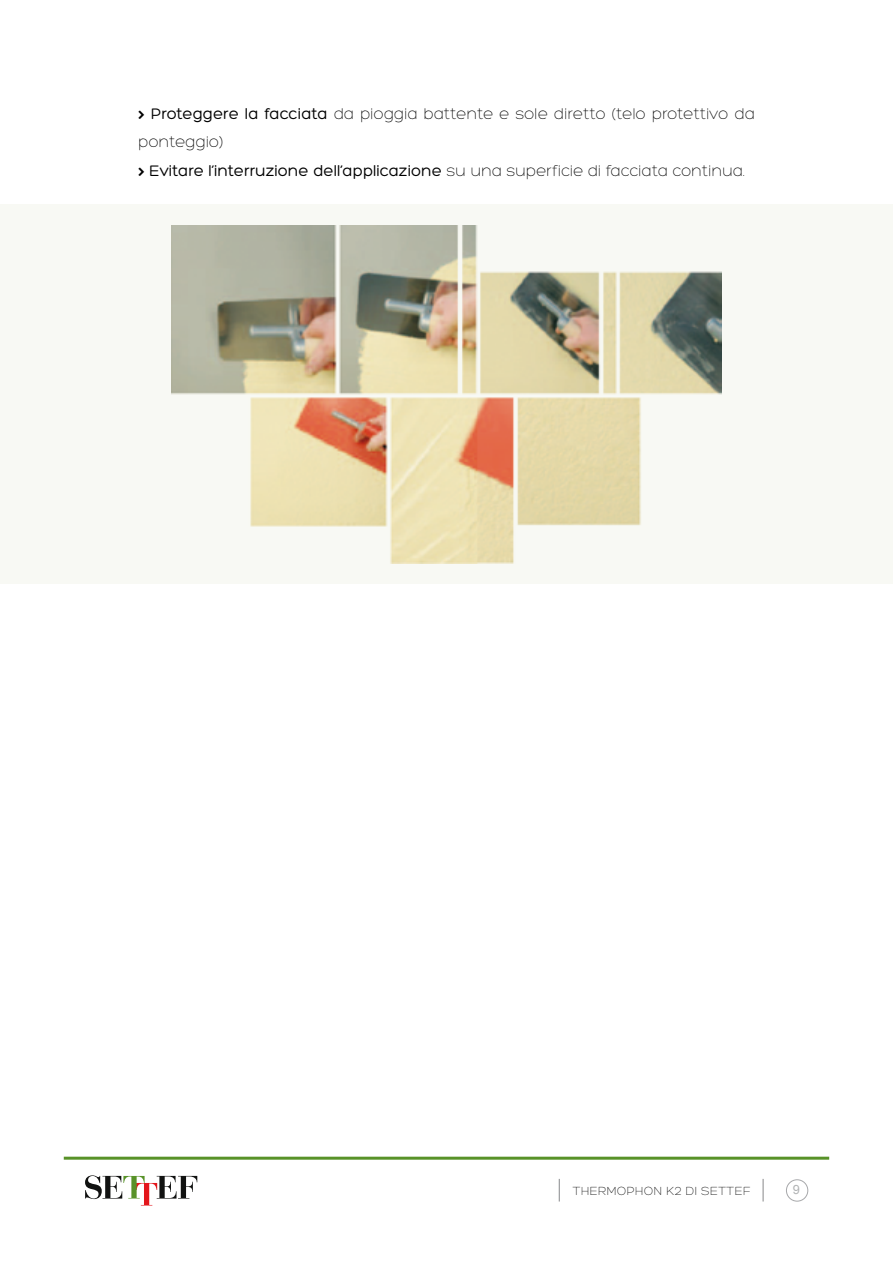
<style>
.page{position:relative;width:893px;height:1263px;background:#fff}
.page>*{position:absolute;margin:0;border:0;box-sizing:border-box;transform-origin:0 0}
.t1{font:300 16.5px/28.5px "Hero";color:#000}
.t2{font:300 12.75px "Hero";letter-spacing:.02em;color:#000}
.t3{font:12.75px "Arial";color:#b1b3b4}
.s1{font-family:"Guifxv 2 Transports";font-weight:400;font-size:12px}
.s2{font-weight:400}
</style>
<div class="page">
<hr style="left:64px;top:1157px;width:765px;height:3px;background:#589228">
<svg style="left:763px;top:1179px;width:1px;height:22px"></svg>
<svg style="left:559px;top:1179px;width:1px;height:22px"></svg>
<div style="left:786px;top:1179px;width:22px;height:22px;border:1px solid #a7a8aa;border-radius:50%"></div>
<svg style="left:85px;top:1175px;width:112px;height:30px"></svg>
<div style="left:0;top:204px;width:893px;height:380px;background:#f8f9f4"></div>
<img style="left:171px;top:225px;width:551px;height:338px">
<p class="t1" style="left:138px;top:99px;width:618px"><span class="s1">&gt;</span> <span class="s2">Proteggere la facciata</span> da pioggia battente e sole diretto (telo protettivo da ponteggio)<br><span class="s1">&gt;</span> <span class="s2">Evitare l’interruzione dell’applicazione</span> su una superficie di facciata continua.</p>
<p class="t2" style="left:573px;top:1185px;width:179px">THERMOPHON K2 DI SETTEF</p>
<p class="t3" style="left:793px;top:1181px;width:9px">9</p>
</div>
